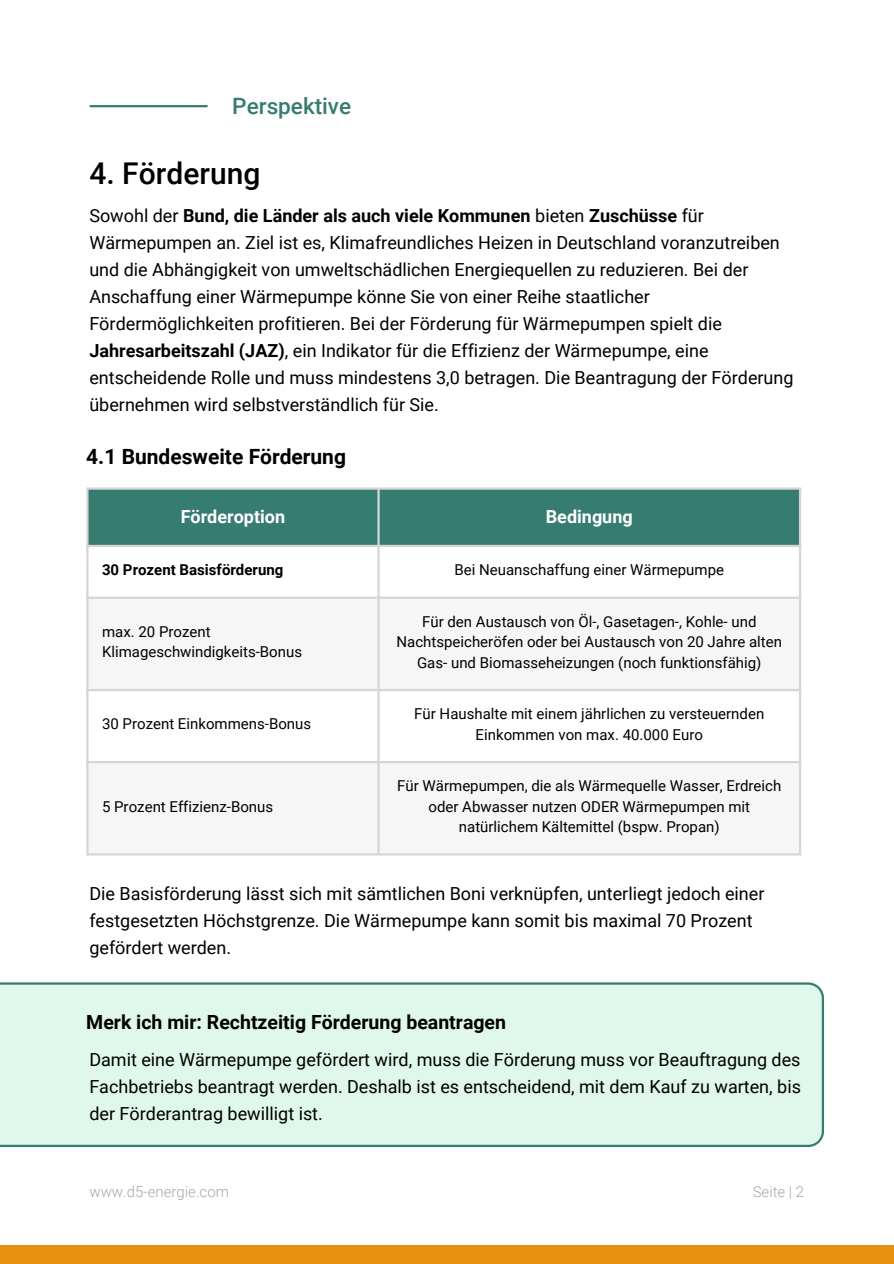
<style>
.page{position:relative;width:894px;height:1264px;background:#fff}
.page>*{position:absolute;margin:0;border:0;box-sizing:border-box;transform-origin:0 0}
.t1{font:500 30px "Roboto";color:#000}
.t2{font:500 22.5px "Roboto";color:#377c70}
.t3{font:700 21px "Roboto";color:#000}
.t4{font:700 19.5px "Roboto";color:#000}
.t5{font:18px/27px "Roboto";color:#000}
.t6{font:700 18px "Roboto";color:#fff}
.t7{font:15px/20.2px "Roboto";color:#000;text-align:center}
.t8{font:300 15px "Roboto";color:#a6a6a6}
.t9{font:700 15px "Roboto";color:#000}
.s1{font-weight:700}
</style>
<div class="page">
<div style="left:0;top:1244px;width:893px;height:19px;background:#ea9010"></div>
<hr style="left:90px;top:105px;width:117px;height:2px;background:#377c70">
<div style="left:88px;top:489px;width:710px;height:56px;background:#377c70"></div>
<svg style="left:88px;top:599px;width:710px;height:254px;fill:#f6f6f6"></svg>
<hr style="left:86px;top:489px;width:2px;height:364px;background:#d6d6d6">
<hr style="left:377px;top:489px;width:2px;height:364px;background:#d6d6d6">
<hr style="left:798px;top:489px;width:3px;height:364px;background:#d6d6d6">
<hr style="left:86px;top:487px;width:715px;height:2px;background:#d6d6d6">
<hr style="left:86px;top:545px;width:715px;height:2px;background:#d6d6d6">
<hr style="left:86px;top:596px;width:715px;height:3px;background:#d6d6d6">
<hr style="left:86px;top:689px;width:715px;height:2px;background:#d6d6d6">
<hr style="left:86px;top:761px;width:715px;height:2px;background:#d6d6d6">
<hr style="left:86px;top:853px;width:715px;height:2px;background:#d6d6d6">
<div style="left:0;top:982px;width:823px;height:164px;background:#dff8eb"></div>
<p class="t2" style="left:232px;top:93px;width:120px">Perspektive</p>
<h1 class="t1" style="left:89px;top:156px;width:172px">4. Förderung</h1>
<p class="t5" style="left:89px;top:202px;width:705px">Sowohl der <span class="s1">Bund, die Länder als auch viele Kommunen</span> bieten <span class="s1">Zuschüsse</span> für Wärmepumpen an. Ziel ist es, Klimafreundliches Heizen in Deutschland voranzutreiben und die Abhängigkeit von umweltschädlichen Energiequellen zu reduzieren. Bei der Anschaffung einer Wärmepumpe könne Sie von einer Reihe staatlicher Fördermöglichkeiten profitieren. Bei der Förderung für Wärmepumpen spielt die <span class="s1">Jahresarbeitszahl (JAZ)</span>, ein Indikator für die Effizienz der Wärmepumpe, eine entscheidende Rolle und muss mindestens 3,0 betragen. Die Beantragung der Förderung übernehmen wird selbstverständlich für Sie.</p>
<p class="t3" style="left:86px;top:444px;width:261px">4.1 Bundesweite Förderung</p>
<p class="t6" style="left:181px;top:507px;width:106px">Förderoption</p>
<p class="t6" style="left:545px;top:507px;width:88px">Bedingung</p>
<p class="t9" style="left:102px;top:561px;width:183px">30 Prozent Basisförderung</p>
<p class="t7" style="left:454px;top:560px;width:271px">Bei Neuanschaffung einer Wärmepumpe</p>
<p class="t7" style="left:102px;top:622px;width:201px;text-align:left">max. 20 Prozent<br>Klimageschwindigkeits-Bonus</p>
<p class="t7" style="left:396px;top:611px;width:387px">Für den Austausch von Öl-, Gasetagen-, Kohle- und<br>Nachtspeicheröfen oder bei Austausch von 20 Jahre alten<br>Gas- und Biomasseheizungen (noch funktionsfähig)</p>
<p class="t7" style="left:102px;top:714px;width:210px">30 Prozent Einkommens-Bonus</p>
<p class="t7" style="left:414px;top:704px;width:351px">Für Haushalte mit einem jährlichen zu versteuernden<br>Einkommen von max. 40.000 Euro</p>
<p class="t7" style="left:102px;top:796px;width:173px">5 Prozent Effizienz-Bonus</p>
<p class="t7" style="left:397px;top:776px;width:385px">Für Wärmepumpen, die als Wärmequelle Wasser, Erdreich oder Abwasser nutzen ODER Wärmepumpen mit natürlichem Kältemittel (bspw. Propan)</p>
<p class="t5" style="left:89px;top:880px;width:676px">Die Basisförderung lässt sich mit sämtlichen Boni verknüpfen, unterliegt jedoch einer festgesetzten Höchstgrenze. Die Wärmepumpe kann somit bis maximal 70 Prozent gefördert werden.</p>
<p class="t4" style="left:86px;top:1010px;width:421px">Merk ich mir: Rechtzeitig Förderung beantragen</p>
<p class="t5" style="left:89px;top:1046px;width:713px;text-align:justify">Damit eine Wärmepumpe gefördert wird, muss die Förderung muss vor Beauftragung des Fachbetriebs beantragt werden. Deshalb ist es entscheidend, mit dem Kauf zu warten, bis der Förderantrag bewilligt ist.</p>
<p class="t8" style="left:89px;top:1183px;width:141px">www.d5-energie.com</p>
<p class="t8" style="left:752px;top:1183px;width:53px">Seite | 2</p>
</div>
